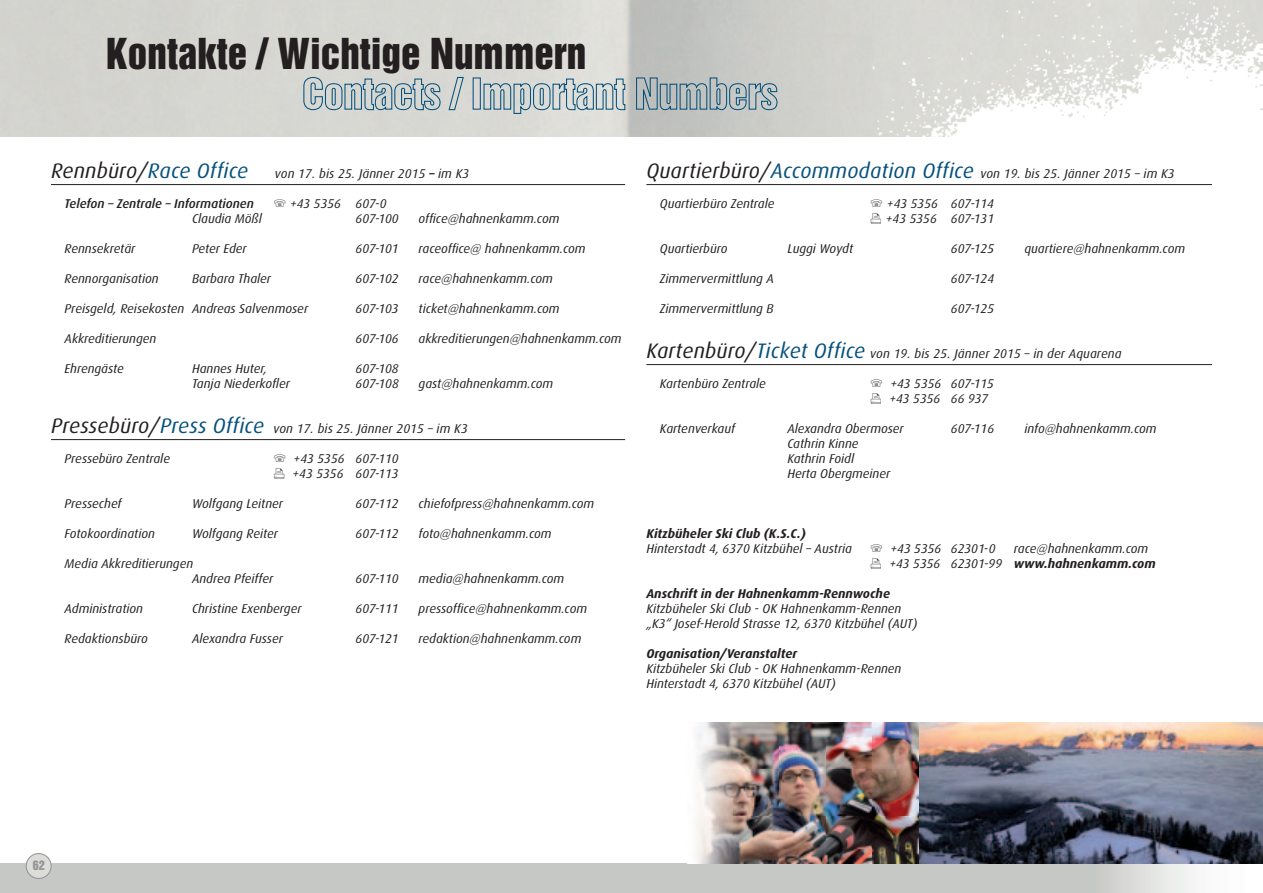
<style>
.page{position:relative;width:1263px;height:893px;background:#fff}
.page>*{position:absolute;margin:0;border:0;box-sizing:border-box;transform-origin:0 0}
.t1{font:39px "Helvetica Inserat";color:#231f20}
.t2{font:italic 21px "Dax";letter-spacing:.01em;color:#06517c}
.t3{font:italic 12.75px/15px "Dax";color:#231f20}
.t4{font:italic 700 12.75px "Dax";color:#231f20}
.t5{font:italic 500 12.75px "Dax";color:#231f20}
.t6{font:12px "Helvetica Inserat";color:#939598}
.s1{color:#231f20}
.s2{font-weight:700}
.s3{font-size:21px}
.s4{font-size:21px;color:#06517c}
</style>
<div class="page">
<img style="left:747px;top:0;width:516px;height:137px">
<img style="left:0;top:863px;width:1263px;height:30px">
<div style="left:26px;top:853px;width:25px;height:25px;background:#dcdcd8;border-radius:50%"></div>
<div style="left:26px;top:853px;width:26px;height:26px;border:1px solid #939598;border-radius:50%"></div>
<img style="left:696px;top:723px;width:567px;height:140px">
<img style="left:918px;top:723px;width:1px;height:140px">
<svg style="left:303px;top:76px;width:138px;height:35px;background:#aebdc1"></svg>
<svg style="left:448px;top:76px;width:16px;height:35px"></svg>
<div style="left:473px;top:77px;width:8px;height:33px;border:1px solid #06517c"></div>
<svg style="left:483px;top:78px;width:143px;height:36px;background:#b4c2c6"></svg>
<svg style="left:635px;top:77px;width:143px;height:34px;background:#9dadb3"></svg>
<hr style="left:646px;top:184px;width:566px;height:1px;background:#231f20">
<hr style="left:646px;top:364px;width:566px;height:1px;background:#231f20">
<hr style="left:51px;top:184px;width:574px;height:1px;background:#231f20">
<hr style="left:51px;top:439px;width:574px;height:1px;background:#231f20">
<h1 class="t1" style="left:106px;top:31px;width:481px">Kontakte / Wichtige Nummern</h1>
<h2 class="t2" style="left:51px;top:159px;width:199px"><span class="s1">Rennbüro/</span>Race Office</h2>
<p class="t3" style="left:275px;top:166px;width:196px">von 17. bis 25. Jänner 2015 <span class="s2">–</span> im K3</p>
<p class="t5" style="left:65px;top:196px;width:191px">Telefon – Zentrale – Informationen</p>
<p class="t3" style="left:290px;top:196px;width:98px">+43 5356 607-0</p>
<p class="t3" style="left:192px;top:211px;width:71px">Claudia Mößl</p>
<p class="t3" style="left:356px;top:211px;width:45px">607-100</p>
<p class="t3" style="left:419px;top:211px;width:142px">office@hahnenkamm.com</p>
<p class="t3" style="left:65px;top:241px;width:72px">Rennsekretär</p>
<p class="t3" style="left:192px;top:241px;width:56px">Peter Eder</p>
<p class="t3" style="left:356px;top:241px;width:45px">607-101</p>
<p class="t3" style="left:419px;top:241px;width:168px">raceoffice@ hahnenkamm.com</p>
<p class="t3" style="left:65px;top:271px;width:96px">Rennorganisation</p>
<p class="t3" style="left:192px;top:271px;width:80px">Barbara Thaler</p>
<p class="t3" style="left:356px;top:271px;width:45px">607-102</p>
<p class="t3" style="left:419px;top:271px;width:136px">race@hahnenkamm.com</p>
<p class="t3" style="left:65px;top:301px;width:245px">Preisgeld, Reisekosten Andreas Salvenmoser</p>
<p class="t3" style="left:356px;top:301px;width:45px">607-103</p>
<p class="t3" style="left:419px;top:301px;width:142px">ticket@hahnenkamm.com</p>
<p class="t3" style="left:65px;top:331px;width:93px">Akkreditierungen</p>
<p class="t3" style="left:356px;top:331px;width:45px">607-106</p>
<p class="t3" style="left:419px;top:331px;width:204px">akkreditierungen@hahnenkamm.com</p>
<p class="t3" style="left:65px;top:361px;width:61px">Ehrengäste</p>
<p class="t3" style="left:192px;top:361px;width:77px">Hannes Huter,</p>
<p class="t3" style="left:356px;top:361px;width:45px">607-108</p>
<p class="t3" style="left:192px;top:376px;width:99px">Tanja Niederkofler</p>
<p class="t3" style="left:356px;top:376px;width:45px">607-108</p>
<p class="t3" style="left:419px;top:376px;width:136px">gast@hahnenkamm.com</p>
<p class="t3" style="left:51px;top:421px;width:418px"><span class="s3">Pressebüro/</span><span class="s4">Press Office</span> von 17. bis 25. Jänner 2015 – im K3</p>
<p class="t3" style="left:65px;top:451px;width:107px">Pressebüro Zentrale</p>
<p class="t3" style="left:292px;top:451px;width:108px">+43 5356 607-110 +43 5356 607-113</p>
<p class="t3" style="left:65px;top:496px;width:59px">Pressechef</p>
<p class="t3" style="left:192px;top:496px;width:92px">Wolfgang Leitner</p>
<p class="t3" style="left:356px;top:496px;width:45px">607-112</p>
<p class="t3" style="left:419px;top:496px;width:177px">chiefofpress@hahnenkamm.com</p>
<p class="t3" style="left:65px;top:526px;width:92px">Fotokoordination</p>
<p class="t3" style="left:192px;top:526px;width:87px">Wolfgang Reiter</p>
<p class="t3" style="left:356px;top:526px;width:45px">607-112</p>
<p class="t3" style="left:419px;top:526px;width:135px">foto@hahnenkamm.com</p>
<p class="t3" style="left:192px;top:556px;width:83px;text-indent:-127px">Media Akkreditierungen<br>Andrea Pfeiffer</p>
<p class="t3" style="left:356px;top:571px;width:45px">607-110</p>
<p class="t3" style="left:419px;top:571px;width:147px">media@hahnenkamm.com</p>
<p class="t3" style="left:65px;top:601px;width:80px">Administration</p>
<p class="t3" style="left:192px;top:601px;width:111px">Christine Exenberger</p>
<p class="t3" style="left:356px;top:601px;width:45px">607-111</p>
<p class="t3" style="left:419px;top:601px;width:170px">pressoffice@hahnenkamm.com</p>
<p class="t3" style="left:65px;top:631px;width:85px">Redaktionsbüro</p>
<p class="t3" style="left:192px;top:631px;width:92px">Alexandra Fusser</p>
<p class="t3" style="left:356px;top:631px;width:45px">607-121</p>
<p class="t3" style="left:419px;top:631px;width:164px">redaktion@hahnenkamm.com</p>
<p class="t3" style="left:646px;top:166px;width:530px"><span class="s3">Quartierbüro/</span><span class="s4">Accommodation Office</span> von 19. bis 25. Jänner 2015 – im K3</p>
<p class="t3" style="left:660px;top:196px;width:116px">Quartierbüro Zentrale</p>
<p class="t3" style="left:886px;top:196px;width:110px">+43 5356 607-114 +43 5356 607-131</p>
<p class="t3" style="left:660px;top:241px;width:69px">Quartierbüro</p>
<p class="t3" style="left:787px;top:241px;width:67px">Luggi Woydt</p>
<p class="t3" style="left:951px;top:241px;width:45px">607-125</p>
<p class="t3" style="left:1024px;top:241px;width:162px">quartiere@hahnenkamm.com</p>
<p class="t3" style="left:660px;top:271px;width:115px">Zimmervermittlung A</p>
<p class="t3" style="left:951px;top:271px;width:45px">607-124</p>
<p class="t3" style="left:660px;top:301px;width:115px">Zimmervermittlung B</p>
<p class="t3" style="left:951px;top:301px;width:45px">607-125</p>
<p class="t3" style="left:646px;top:346px;width:477px"><span class="s3">Kartenbüro/</span><span class="s4">Ticket Office</span> von 19. bis 25. Jänner 2015 – in der Aquarena</p>
<p class="t3" style="left:660px;top:376px;width:108px">Kartenbüro Zentrale</p>
<p class="t3" style="left:889px;top:376px;width:106px">+43 5356 607-115 +43 5356 66 937</p>
<p class="t3" style="left:660px;top:421px;width:77px">Kartenverkauf</p>
<p class="t3" style="left:787px;top:421px;width:118px">Alexandra Obermoser</p>
<p class="t3" style="left:951px;top:421px;width:45px">607-116</p>
<p class="t3" style="left:1024px;top:421px;width:134px">info@hahnenkamm.com</p>
<p class="t3" style="left:787px;top:436px;width:104px">Cathrin Kinne<br>Kathrin Foidl<br>Herta Obergmeiner</p>
<p class="t4" style="left:646px;top:526px;width:161px">Kitzbüheler Ski Club (K.S.C.)</p>
<p class="t3" style="left:646px;top:541px;width:207px">Hinterstadt 4, 6370 Kitzbühel – Austria</p>
<p class="t3" style="left:890px;top:541px;width:107px">+43 5356 62301-0</p>
<p class="t3" style="left:889px;top:541px;width:268px;text-indent:125px">race@hahnenkamm.com +43 5356 62301-99 <span class="s2">www.hahnenkamm.com</span></p>
<p class="t4" style="left:646px;top:586px;width:245px">Anschrift in der Hahnenkamm-Rennwoche</p>
<p class="t3" style="left:646px;top:601px;width:272px">Kitzbüheler Ski Club - OK Hahnenkamm-Rennen „K3“ Josef-Herold Strasse 12, 6370 Kitzbühel (AUT)</p>
<p class="t4" style="left:646px;top:646px;width:152px">Organisation/Veranstalter</p>
<p class="t3" style="left:646px;top:661px;width:257px">Kitzbüheler Ski Club - OK Hahnenkamm-Rennen<br>Hinterstadt 4, 6370 Kitzbühel (AUT)</p>
<p class="t6" style="left:33px;top:858px;width:13px">62</p>
</div>
